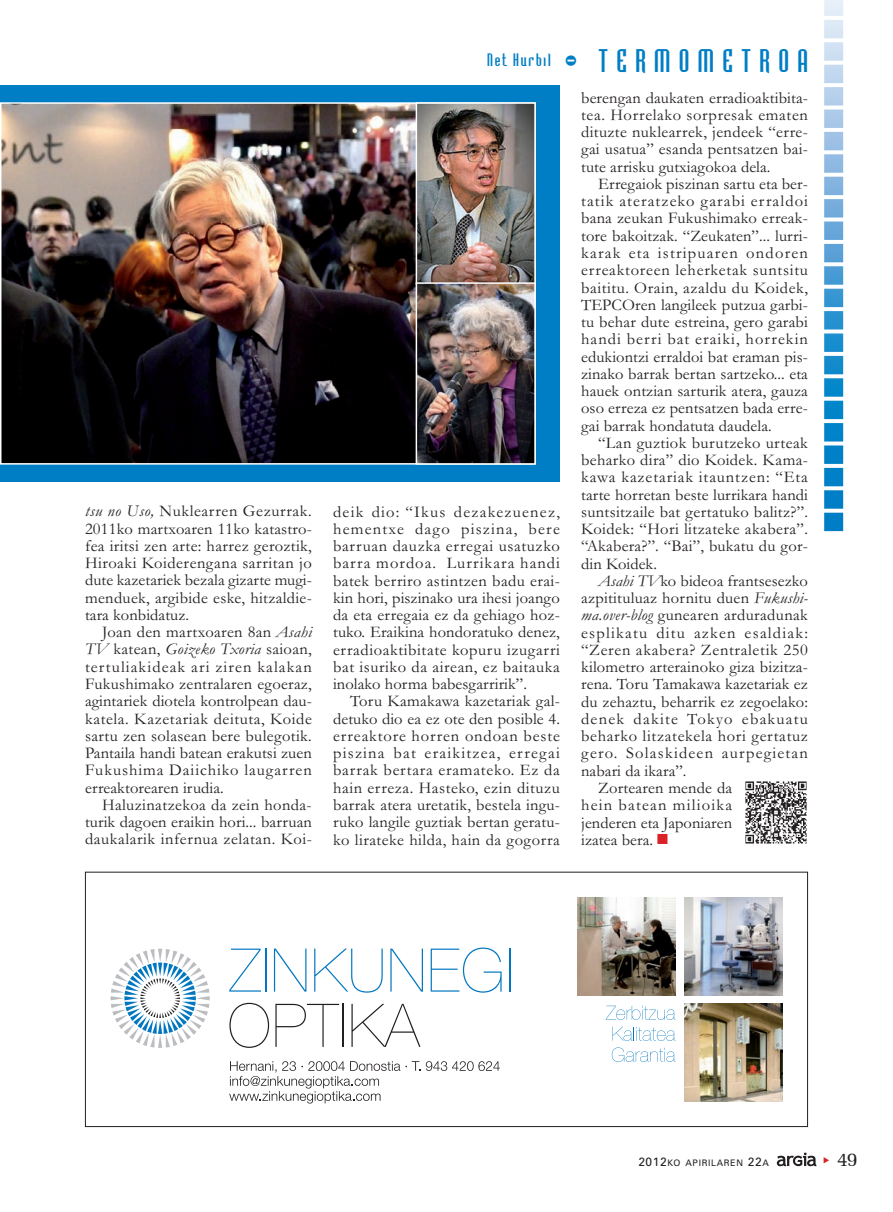
<style>
.page{position:relative;width:893px;height:1212px;background:#fff}
.page>*{position:absolute;margin:0;border:0;box-sizing:border-box;transform-origin:0 0}
.t1{font:30px "Bodiac";letter-spacing:.275em;color:#007ec5}
.t2{font:19.5px "Memoir";color:#231f20}
.t3{font:16.5px/17.2px "Garamond";letter-spacing:.015em;color:#231f20;text-align:justify}
.t4{font:16.5px "Garamond";letter-spacing:.075em;color:#231f20}
.t5{font:16.5px "Garamond";letter-spacing:.04em;color:#231f20}
.t6{font:16.5px "Bodiac";letter-spacing:.11em;color:#007ec5}
.t7{font:9px "Zurich BT";letter-spacing:.075em;color:#231f20}
.s1{font-style:italic}
.s2{color:#da2128}
.s3{font-size:12px}
</style>
<div class="page">
<svg style="left:777px;top:1152px;width:39px;height:14px"></svg>
<img style="left:824px;top:0;width:20px;height:532px">
<div style="left:0;top:85px;width:560px;height:397px;background:#007ec5"></div>
<img style="left:684px;top:1004px;width:98px;height:97px">
<img style="left:578px;top:897px;width:98px;height:98px">
<img style="left:684px;top:897px;width:98px;height:98px">
<svg style="left:612px;top:1047px;width:63px;height:15px"></svg>
<svg style="left:613px;top:1027px;width:62px;height:14px"></svg>
<svg style="left:606px;top:1006px;width:69px;height:14px"></svg>
<svg style="left:229px;top:1061px;width:191px;height:42px"></svg>
<svg style="left:426px;top:1061px;width:74px;height:10px"></svg>
<svg style="left:229px;top:948px;width:32px;height:43px"></svg>
<hr style="left:265px;top:948px;width:1px;height:43px;background:#0077c0">
<svg style="left:274px;top:948px;width:32px;height:43px"></svg>
<svg style="left:314px;top:948px;width:69px;height:44px"></svg>
<svg style="left:390px;top:948px;width:33px;height:43px"></svg>
<svg style="left:431px;top:947px;width:71px;height:45px"></svg>
<hr style="left:509px;top:948px;width:1px;height:43px;background:#0077c0">
<svg style="left:229px;top:1003px;width:40px;height:45px"></svg>
<svg style="left:275px;top:1004px;width:64px;height:43px"></svg>
<hr style="left:343px;top:1004px;width:1px;height:43px;background:#231f20">
<svg style="left:351px;top:1004px;width:69px;height:43px"></svg>
<svg style="left:111px;top:949px;width:99px;height:99px"></svg>
<div style="left:85px;top:872px;width:723px;height:255px;border:1px solid #231f20"></div>
<img style="left:3px;top:105px;width:412px;height:357px">
<img style="left:419px;top:105px;width:114px;height:357px">
<div style="left:416px;top:102px;width:120px;height:183px;border:2px solid #fff"></div>
<div style="left:416px;top:282px;width:120px;height:183px;border:2px solid #fff"></div>
<img style="left:745px;top:781px;width:62px;height:63px">
<p class="t3" style="left:85px;top:504px;width:228px"><span class="s1">tsu no Uso,</span> Nuklearren Gezurrak.<br>2011ko martxoaren 11ko katastro&shy;fea iritsi zen arte: harrez geroztik, Hiroaki Koiderengana sarritan jo dute kazetariek bezala gizarte mugi&shy;menduek, argibide eske, hitzaldie&shy;tara konbidatuz.</p>
<p class="t3" style="left:85px;top:625px;width:228px;text-indent:17px">Joan den martxoaren 8an <span class="s1">Asahi TV</span> katean, <span class="s1">Goizeko Txoria</span> saioan, tertuliakideak ari ziren kalakan Fukushimako zentralaren egoeraz, agintariek diotela kontrolpean dau&shy;katela. Kazetariak deituta, Koide sartu zen solasean bere bulegotik.<br>Pantaila handi batean erakutsi zuen Fukushima Daiichiko laugarren erreaktorearen irudia.</p>
<p class="t3" style="left:85px;top:798px;width:228px;text-indent:17px">Haluzinatzekoa da zein honda&shy;turik dagoen eraikin hori... barruan daukalarik infernua zelatan. Koi-</p>
<p class="t6" style="left:487px;top:53px;width:65px">Net Hurbil</p>
<h1 class="t1" style="left:564px;top:49px;width:245px">- TERMOMETROA</h1>
<p class="t3" style="left:333px;top:505px;width:228px">deik dio: “Ikus dezakezuenez, hementxe dago piszina, bere barruan dauzka erregai usatuzko barra mordoa. Lurrikara handi batek berriro astintzen badu erai&shy;kin hori, piszinako ura ihesi joango da eta erregaia ez da gehiago hoz&shy;tuko. Eraikina hondoratuko denez, erradioaktibitate kopuru izugarri bat isuriko da airean, ez baitauka inolako horma babesgarririk”.</p>
<p class="t3" style="left:333px;top:694px;width:228px;text-indent:17px">Toru Kamakawa kazetariak gal&shy;detuko dio ea ez ote den posible 4. erreaktore horren ondoan beste piszina bat eraikitzea, erregai barrak bertara eramateko. Ez da hain erreza. Hasteko, ezin dituzu barrak atera uretatik, bestela ingu&shy;ruko langile guztiak bertan geratu&shy;ko lirateke hilda, hain da gogorra</p>
<p class="t3" style="left:581px;top:91px;width:228px">berengan daukaten erradioaktibita&shy;tea. Horrelako sorpresak ematen dituzte nuklearrek, jendeek “erre&shy;gai usatua” esanda pentsatzen bai&shy;tute arrisku gutxiagokoa dela.</p>
<p class="t3" style="left:581px;top:177px;width:228px;text-indent:17px">Erregaiok piszinan sartu eta ber&shy;tatik ateratzeko garabi erraldoi bana zeukan Fukushimako erreak&shy;tore bakoitzak. “Zeukaten”... lurri&shy;karak eta istripuaren ondoren erreaktoreen leherketak suntsitu baititu. Orain, azaldu du Koidek, TEPCOren langileek putzua garbi&shy;tu behar dute estreina, gero garabi handi berri bat eraiki, horrekin edukiontzi erraldoi bat eraman pis&shy;zinako barrak bertan sartzeko... eta hauek ontzian sarturik atera, gauza oso erreza ez pentsatzen bada erre&shy;gai barrak hondatuta daudela.</p>
<p class="t3" style="left:581px;top:436px;width:228px;text-indent:17px">“Lan guztiok burutzeko urteak beharko dira” dio Koidek. Kama&shy;kawa kazetariak itauntzen: “Eta tarte horretan beste lurrikara handi suntsitzaile bat gertatuko balitz?”.<br>Koidek: “Hori litzateke akabera”. “Akabera?”. “Bai”, bukatu du gor&shy;din Koidek.</p>
<p class="t3" style="left:598px;top:574px;width:211px"><span class="s1">Asahi TV</span>ko bideoa frantsesezko</p>
<p class="t3" style="left:581px;top:591px;width:228px">azpitituluaz hornitu duen <span class="s1">Fukushi-</span></p>
<p class="t3" style="left:581px;top:608px;width:228px"><span class="s1">ma.over-blog</span> gunearen arduradunak</p>
<p class="t4" style="left:581px;top:627px;width:228px">esplikatu ditu azken esaldiak:</p>
<p class="t5" style="left:581px;top:644px;width:228px">“Zeren akabera? Zentraletik 250</p>
<p class="t3" style="left:581px;top:660px;width:228px">kilometro arterainoko giza bizitza-</p>
<p class="t3" style="left:581px;top:677px;width:228px">rena. Toru Tamakawa kazetariak ez</p>
<p class="t3" style="left:581px;top:695px;width:228px">du zehaztu, beharrik ez zegoelako:</p>
<p class="t4" style="left:581px;top:713px;width:228px">denek dakite Tokyo ebakuatu</p>
<p class="t5" style="left:581px;top:730px;width:228px">beharko litzatekela hori gertatuz</p>
<p class="t4" style="left:581px;top:747px;width:228px">gero. Solaskideen aurpegietan</p>
<p class="t3" style="left:581px;top:764px;width:107px">nabari da ikara”.</p>
<p class="t3" style="left:598px;top:781px;width:136px">Zortearen mende da</p>
<p class="t4" style="left:581px;top:799px;width:152px">hein batean milioika</p>
<p class="t3" style="left:581px;top:815px;width:153px">jenderen eta Japoniaren</p>
<p class="t3" style="left:581px;top:833px;width:88px">izatea bera. <span class="s2">■</span></p>
<p class="t7" style="left:638px;top:1160px;width:132px"><span class="s3">2012</span>KO APIRILAREN <span class="s3">22</span>A</p>
<p class="t2" style="left:837px;top:1151px;width:22px">49</p>
</div>
